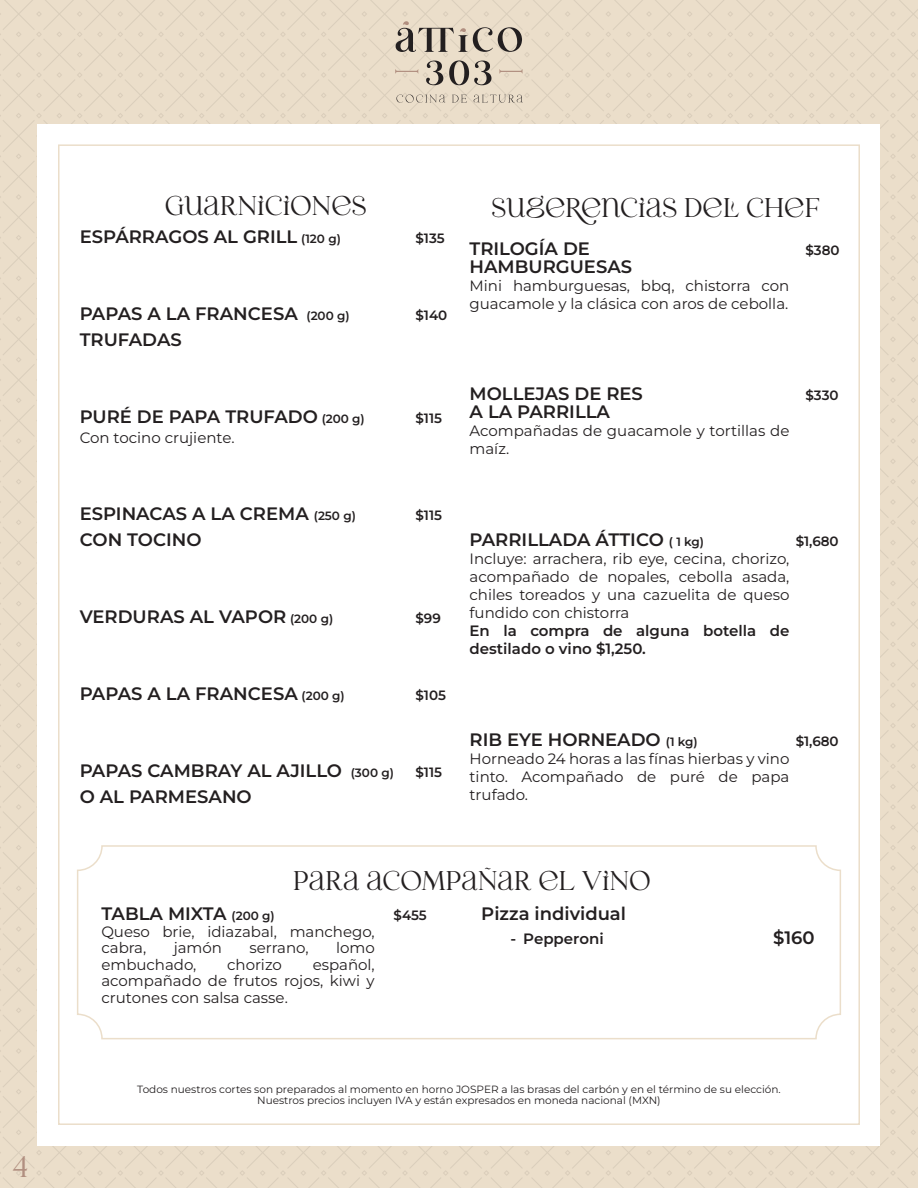
<style>
.page{position:relative;width:918px;height:1188px;background:#ebdeca}
.page>*{position:absolute;margin:0;border:0;box-sizing:border-box;transform-origin:0 0}
.t1{font:30px "Laginchy";color:#b18f80}
.t2{font:27px "Laginchy";color:#231f20}
.t3{font:600 18px "Montserrat";color:#231f20}
.t4{font:15px/18px "Montserrat";color:#231f20;text-align:justify}
.t5{font:600 15px/18px "Montserrat";color:#231f20}
.t6{font:600 13.5px "Montserrat";color:#231f20}
.t7{font:10.5px/10.5px "Montserrat";color:#231f20;text-align:center}
.s1{font-size:12px}
</style>
<div class="page">
<div style="left:38px;top:124px;width:842px;height:1021px;background:#fff"></div>
<svg style="left:396px;top:21px;width:126px;height:31px"></svg>
<svg style="left:426px;top:61px;width:17px;height:24px"></svg>
<svg style="left:449px;top:60px;width:42px;height:25px"></svg>
<svg style="left:396px;top:95px;width:49px;height:8px"></svg>
<svg style="left:452px;top:95px;width:15px;height:8px"></svg>
<svg style="left:474px;top:95px;width:49px;height:8px"></svg>
<svg style="left:499px;top:69px;width:24px;height:5px"></svg>
<svg style="left:395px;top:69px;width:23px;height:5px"></svg>
<div style="left:77px;top:845px;width:764px;height:194px;border:2px solid #ebdeca;border-radius:24px"></div>
<h1 class="t1" style="left:12px;top:1151px;width:17px">4</h1>
<h2 class="t2" style="left:165px;top:191px;width:204px">GUARNICIONES</h2>
<p class="t3" style="left:80px;top:225px;width:263px">ESPÁRRAGOS AL GRILL <span class="s1">(120 g)</span></p>
<p class="t6" style="left:416px;top:229px;width:31px">$135</p>
<p class="t3" style="left:80px;top:302px;width:271px">PAPAS A LA FRANCESA <span class="s1">(200 g)</span></p>
<p class="t6" style="left:416px;top:306px;width:33px">$140</p>
<p class="t3" style="left:80px;top:328px;width:104px">TRUFADAS</p>
<p class="t3" style="left:80px;top:404px;width:287px">PURÉ DE PAPA TRUFADO <span class="s1">(200 g)</span></p>
<p class="t6" style="left:416px;top:409px;width:28px">$115</p>
<p class="t4" style="left:80px;top:428px;width:156px">Con tocino crujiente.</p>
<p class="t3" style="left:80px;top:501px;width:278px">ESPINACAS A LA CREMA <span class="s1">(250 g)</span></p>
<p class="t6" style="left:416px;top:506px;width:28px">$115</p>
<p class="t3" style="left:80px;top:527px;width:123px">CON TOCINO</p>
<p class="t3" style="left:80px;top:604px;width:255px">VERDURAS AL VAPOR <span class="s1">(200 g)</span></p>
<p class="t6" style="left:416px;top:609px;width:27px">$99</p>
<p class="t3" style="left:80px;top:681px;width:266px">PAPAS A LA FRANCESA <span class="s1">(200 g)</span></p>
<p class="t6" style="left:416px;top:686px;width:32px">$105</p>
<p class="t3" style="left:80px;top:758px;width:316px">PAPAS CAMBRAY AL AJILLO <span class="s1">(300 g)</span></p>
<p class="t6" style="left:416px;top:763px;width:28px">$115</p>
<p class="t3" style="left:80px;top:784px;width:174px">O AL PARMESANO</p>
<h2 class="t2" style="left:492px;top:193px;width:330px">SUGERENCIAS DEL CHEF</h2>
<p class="t3" style="left:470px;top:236px;width:122px">TRILOGÍA DE</p>
<p class="t6" style="left:805px;top:241px;width:36px">$380</p>
<p class="t3" style="left:470px;top:254px;width:164px">HAMBURGUESAS</p>
<p class="t4" style="left:470px;top:276px;width:321px">Mini hamburguesas, bbq, chistorra con guacamole y la clásica con aros de cebolla.</p>
<p class="t3" style="left:470px;top:382px;width:175px">MOLLEJAS DE RES</p>
<p class="t6" style="left:805px;top:387px;width:35px">$330</p>
<p class="t3" style="left:470px;top:400px;width:142px">A LA PARRILLA</p>
<p class="t4" style="left:470px;top:422px;width:321px">Acompañadas de guacamole y tortillas de maíz.</p>
<p class="t3" style="left:470px;top:528px;width:236px">PARRILLADA ÁTTICO <span class="s1">( 1 kg)</span></p>
<p class="t6" style="left:796px;top:532px;width:44px">$1,680</p>
<p class="t4" style="left:470px;top:549px;width:321px">Incluye: arrachera, rib eye, cecina, chorizo, acompañado de nopales, cebolla asada, chiles toreados y una cazuelita de queso fundido con chistorra</p>
<p class="t5" style="left:470px;top:621px;width:321px">En la compra de alguna botella de destilado o vino $1,250.</p>
<p class="t3" style="left:470px;top:727px;width:230px">RIB EYE HORNEADO <span class="s1">(1 kg)</span></p>
<p class="t6" style="left:796px;top:732px;width:44px">$1,680</p>
<p class="t4" style="left:470px;top:749px;width:321px">Horneado 24 horas a las fínas hierbas y vino tinto. Acompañado de puré de papa trufado.</p>
<h2 class="t2" style="left:293px;top:866px;width:359px">PARA ACOMPAÑAR EL VINO</h2>
<p class="t3" style="left:481px;top:902px;width:146px">Pizza individual</p>
<p class="t5" style="left:511px;top:929px;width:95px">- Pepperoni</p>
<p class="t3" style="left:773px;top:926px;width:43px">$160</p>
<p class="t3" style="left:101px;top:902px;width:175px">TABLA MIXTA <span class="s1">(200 g)</span></p>
<p class="t6" style="left:393px;top:906px;width:35px">$455</p>
<p class="t4" style="left:101px;top:923px;width:275px;line-height:16.5px">Queso brie, idiazabal, manchego, cabra,</p>
<p class="t4" style="left:174px;top:938px;width:50px">jamón</p>
<p class="t4" style="left:250px;top:938px;width:60px">serrano,</p>
<p class="t4" style="left:336px;top:938px;width:40px">lomo</p>
<p class="t4" style="left:101px;top:955px;width:97px">embuchado,</p>
<p class="t4" style="left:227px;top:955px;width:56px">chorizo</p>
<p class="t4" style="left:101px;top:956px;width:275px;line-height:16.5px;text-indent:211px">español, acompañado de frutos rojos, kiwi y crutones con salsa casse.</p>
<p class="t7" style="left:137px;top:1084px;width:645px">Todos nuestros cortes son preparados al momento en horno JOSPER a las brasas del carbón y en el término de su elección.<br>Nuestros precios incluyen IVA y están expresados en moneda nacional (MXN)</p>
</div>
